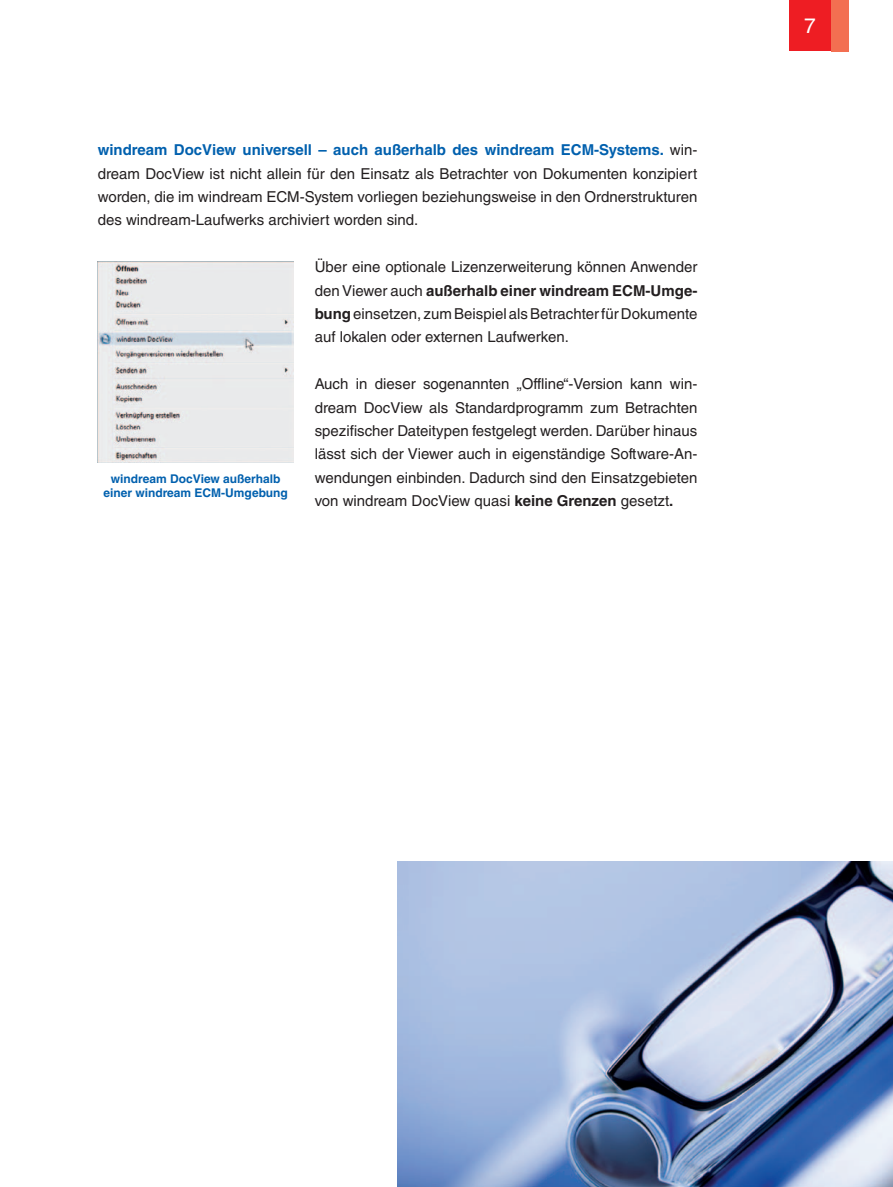
<style>
.page{position:relative;width:893px;height:1187px;background:#fff}
.page>*{position:absolute;margin:0;border:0;box-sizing:border-box;transform-origin:0 0}
.t1{font:21px "Helvetica LT Std";color:#fff}
.t2{font:15px/23.4px "Helvetica LT Std";color:#231f20;text-align:justify}
.t3{font:700 12px/14.4px "Helvetica LT Std";color:#0160ae;text-align:center}
.s1{font-weight:700;color:#0160ae}
.s2{font-weight:700}
</style>
<div class="page">
<div style="left:789px;top:0;width:42px;height:51px;background:#ee1d23"></div>
<div style="left:831px;top:0;width:17px;height:51px;background:#f36f51"></div>
<img style="left:98px;top:261px;width:195px;height:201px">
<img style="left:398px;top:861px;width:495px;height:325px">
<p class="t2" style="left:98px;top:138px;width:601px"><span class="s1">windream DocView universell – auch außerhalb des windream ECM-Systems.</span> win&shy;dream DocView ist nicht allein für den Einsatz als Betrachter von Dokumenten konzipiert worden, die im windream ECM-System vorliegen beziehungsweise in den Ordnerstrukturen des windream-Laufwerks archiviert worden sind.</p>
<p class="t2" style="left:315px;top:255px;width:384px">Über eine optionale Lizenzerweiterung können Anwender den Viewer auch <span class="s2">außerhalb einer windream ECM-Umge&shy;bung</span> einsetzen, zum Beispiel als Betrachter für Dokumente auf lokalen oder externen Laufwerken.</p>
<p class="t2" style="left:315px;top:372px;width:384px">Auch in dieser sogenannten „Offline“-Version kann win&shy;dream DocView als Standardprogramm zum Betrachten spezifischer Dateitypen festgelegt werden. Darüber hinaus lässt sich der Viewer auch in eigenständige Software-An&shy;wendungen einbinden. Dadurch sind den Einsatzgebieten von windream DocView quasi <span class="s2">keine Grenzen</span> gesetzt<span class="s2">.</span></p>
<p class="t3" style="left:103px;top:471px;width:186px">windream DocView außerhalb einer windream ECM-Umgebung</p>
<h1 class="t1" style="left:804px;top:13px;width:13px">7</h1>
</div>
